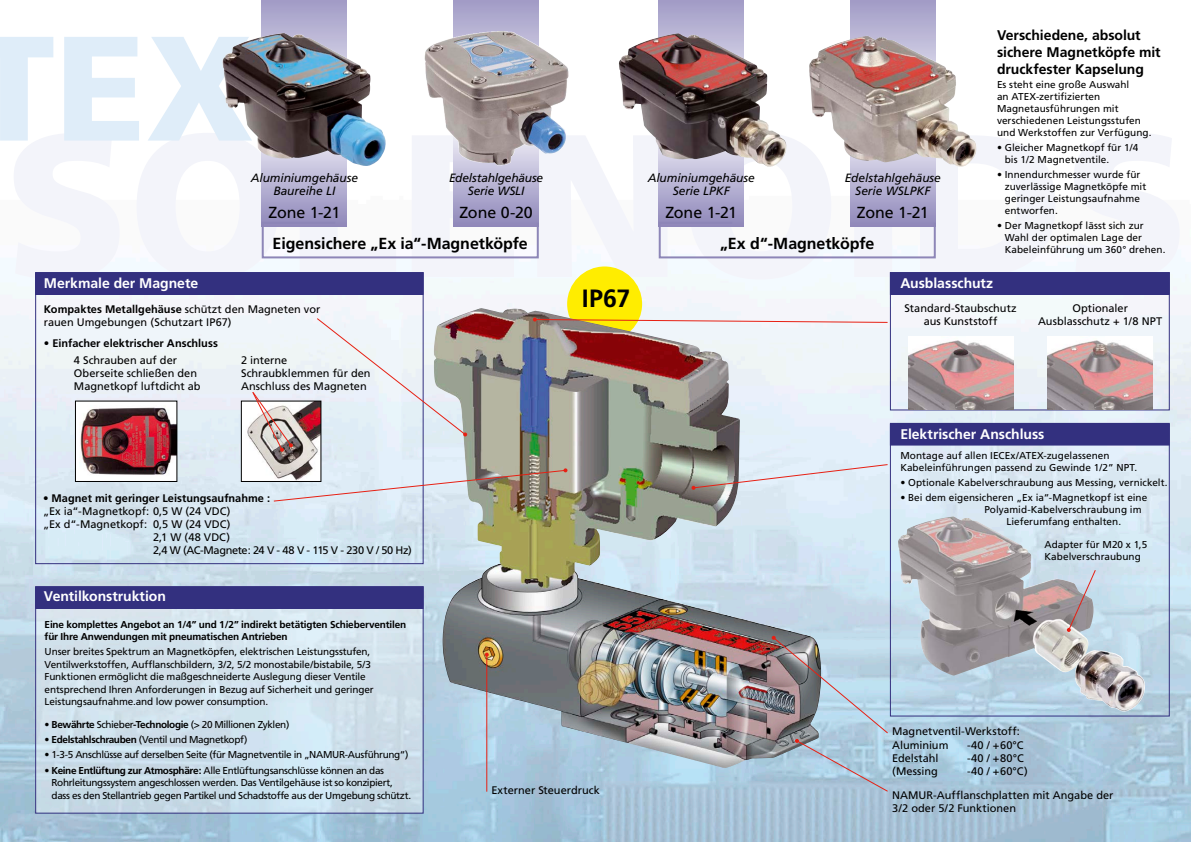
<style>
.page{position:relative;width:1191px;height:842px;background:#fff}
.page>*{position:absolute;margin:0;border:0;box-sizing:border-box;transform-origin:0 0}
.t1{font:700 25px "Frutiger";color:#000}
.t2{font:700 16px "Frutiger";letter-spacing:-.005em;color:#000}
.t3{font:16px "Frutiger";letter-spacing:-.01em;color:#000}
.t4{font:700 14px "Frutiger";letter-spacing:-.005em;color:#fff}
.t5{font:700 14px/16.8px "Frutiger";letter-spacing:-.005em;color:#000}
.t6{font:italic 12px/13px "Frutiger";letter-spacing:-.01em;color:#000;text-align:center}
.t7{font:11px/13.2px "Frutiger";color:#000}
.t8{font:700 11px/17px "Frutiger";color:#000}
.t9{font:11px "Frutiger";letter-spacing:-.035em;color:#000}
.t10{font:10px/12px "Frutiger";letter-spacing:-.005em;color:#000}
.t11{font:10px/12.5px "Frutiger";letter-spacing:-.035em;color:#000}
.t12{font:700 10px/12.5px "Frutiger";letter-spacing:-.015em;color:#000}
.t13{font:10px "Frutiger";letter-spacing:-.04em;color:#000}
.s1{font-weight:700}
.s2{font-weight:400}
</style>
<div class="page">
<img style="left:0;top:0;width:1190px;height:842px">
<img style="left:243px;top:403px;width:76px;height:77px">
<div style="left:241px;top:401px;width:80px;height:81px;border:1px solid #000"></div>
<div style="left:75px;top:401px;width:102px;height:80px;background:#fff"></div>
<img style="left:79px;top:407px;width:96px;height:68px">
<div style="left:75px;top:401px;width:102px;height:81px;border:1px solid #000"></div>
<svg style="left:14px;top:133px;width:1165px;height:146px;fill:#f3f4fa"></svg>
<svg style="left:0;top:37px;width:222px;height:104px"></svg>
<div style="left:567px;top:266px;width:75px;height:75px;background:#ffed00;border-radius:50%"></div>
<img style="left:432px;top:308px;width:389px;height:460px">
<svg style="left:262px;top:0;width:85px;height:221px;background:#aea9ce"></svg>
<svg style="left:454px;top:0;width:85px;height:221px;background:#a9a3ca"></svg>
<svg style="left:658px;top:0;width:86px;height:221px;background:#aea9ce"></svg>
<svg style="left:850px;top:0;width:85px;height:221px;background:#aea9ce"></svg>
<div style="left:890px;top:273px;width:279px;height:21px;background:#33307f"></div>
<div style="left:890px;top:272px;width:279px;height:23px;border:1px solid #33307f"></div>
<div style="left:890px;top:424px;width:279px;height:292px;border:1px solid #33307f"></div>
<div style="left:890px;top:423px;width:279px;height:22px;background:#33307f"></div>
<div style="left:890px;top:423px;width:279px;height:23px;border:1px solid #33307f"></div>
<div style="left:36px;top:587px;width:387px;height:226px;background:linear-gradient(to right,#d0e0eb,#d1e2ed)"></div>
<div style="left:36px;top:587px;width:387px;height:21px;background:#33307f"></div>
<div style="left:35px;top:586px;width:388px;height:23px;border:1px solid #33307f"></div>
<div style="left:36px;top:273px;width:387px;height:21px;background:#33307f"></div>
<div style="left:35px;top:272px;width:388px;height:23px;border:1px solid #33307f"></div>
<img style="left:415px;top:13px;width:164px;height:164px">
<img style="left:809px;top:36px;width:168px;height:131px">
<img style="left:908px;top:336px;width:105px;height:74px">
<img style="left:1047px;top:336px;width:105px;height:74px">
<img style="left:618px;top:33px;width:169px;height:134px">
<svg style="left:261px;top:221px;width:279px;height:38px"></svg>
<svg style="left:657px;top:221px;width:279px;height:38px"></svg>
<img style="left:222px;top:33px;width:164px;height:133px">
<svg style="left:533px;top:317px;width:355px;height:6px"></svg>
<svg style="left:691px;top:463px;width:197px;height:27px;background:#d1d6da"></svg>
<svg style="left:251px;top:391px;width:42px;height:61px"></svg>
<img style="left:273px;top:468px;width:294px;height:34px">
<svg style="left:316px;top:317px;width:151px;height:119px"></svg>
<svg style="left:771px;top:636px;width:118px;height:157px;background:#a5b6c3"></svg>
<hr style="left:486px;top:655px;width:1px;height:137px;background:#e72013">
<svg style="left:485px;top:653px;width:4px;height:4px"></svg>
<img style="left:898px;top:516px;width:195px;height:160px">
<img style="left:1075px;top:650px;width:70px;height:62px">
<svg style="left:1066px;top:569px;width:30px;height:63px;background:#b1adb5"></svg>
<p class="t6" style="left:251px;top:171px;width:109px">Aluminiumgehäuse<br>Baureihe LI</p>
<p class="t6" style="left:449px;top:171px;width:96px">Edelstahlgehäuse<br>Serie WSLI</p>
<p class="t6" style="left:647px;top:171px;width:109px">Aluminiumgehäuse<br>Serie LPKF</p>
<p class="t6" style="left:845px;top:171px;width:98px">Edelstahlgehäuse<br>Serie WSLPKF</p>
<h2 class="t3" style="left:268px;top:203px;width:73px">Zone 1-21</h2>
<h2 class="t3" style="left:459px;top:203px;width:75px">Zone 0-20</h2>
<h2 class="t3" style="left:665px;top:203px;width:73px">Zone 1-21</h2>
<h2 class="t3" style="left:857px;top:203px;width:73px">Zone 1-21</h2>
<h2 class="t2" style="left:720px;top:234px;width:156px">„Ex d“-Magnetköpfe</h2>
<h2 class="t2" style="left:273px;top:234px;width:257px">Eigensichere „Ex ia“-Magnetköpfe</h2>
<h3 class="t5" style="left:997px;top:27px;width:165px">Verschiedene, absolut sichere Magnetköpfe mit druckfester Kapselung</h3>
<p class="t10" style="left:997px;top:79px;width:156px">Es steht eine große Auswahl<br>an ATEX-zertifizierten<br>Magnetausführungen mit verschiedenen Leistungsstufen und Werkstoffen zur Verfügung.</p>
<p class="t10" style="left:1004px;top:142px;width:135px;text-indent:-8px">• Gleicher Magnetkopf für 1/4 bis 1/2 Magnetventile.</p>
<p class="t10" style="left:1004px;top:169px;width:143px;text-indent:-8px">• Innendurchmesser wurde für zuverlässige Magnetköpfe mit geringer Leistungsaufnahme entworfen.</p>
<p class="t10" style="left:1004px;top:220px;width:162px;text-indent:-8px">• Der Magnetkopf lässt sich zur<br>Wahl der optimalen Lage der<br>Kabeleinführung um 360° drehen.</p>
<h3 class="t4" style="left:44px;top:275px;width:156px">Merkmale der Magnete</h3>
<h3 class="t4" style="left:900px;top:275px;width:94px">Ausblasschutz</h3>
<h1 class="t1" style="left:582px;top:284px;width:50px">IP67</h1>
<p class="t7" style="left:904px;top:302px;width:113px;text-align:center">Standard-Staubschutz aus Kunststoff</p>
<p class="t7" style="left:1038px;top:302px;width:126px;text-align:center">Optionaler<br>Ausblasschutz + 1/8 NPT</p>
<p class="t7" style="left:44px;top:302px;width:278px"><span class="s1">Kompaktes Metallgehäuse</span> schützt den Magneten vor rauen Umgebungen (Schutzart IP67)</p>
<p class="t8" style="left:74px;top:334px;width:145px;text-indent:-30px"><span class="s2">•</span> Einfacher elektrischer Anschluss<br><span class="s2">4 Schrauben auf der</span></p>
<p class="t7" style="left:74px;top:366px;width:128px">Oberseite schließen den<br>Magnetkopf luftdicht ab</p>
<p class="t7" style="left:241px;top:353px;width:131px">2 interne<br>Schraubklemmen für den<br>Anschluss des Magneten</p>
<p class="t8" style="left:43px;top:489px;width:229px"><span class="s2">•</span> Magnet mit geringer Leistungsaufnahme :</p>
<p class="t7" style="left:43px;top:504px;width:189px">„Ex ia“-Magnetkopf: 0,5 W (24 VDC)</p>
<p class="t7" style="left:43px;top:518px;width:189px">„Ex d“-Magnetkopf: 0,5 W (24 VDC)</p>
<p class="t7" style="left:153px;top:531px;width:78px">2,1 W (48 VDC)</p>
<p class="t9" style="left:153px;top:544px;width:260px">2,4 W (AC-Magnete: 24 V - 48 V - 115 V - 230 V / 50 Hz)</p>
<h3 class="t4" style="left:44px;top:588px;width:123px">Ventilkonstruktion</h3>
<p class="t12" style="left:45px;top:618px;width:363px">Eine komplettes Angebot an 1/4” und 1/2” indirekt betätigten Schieberventilen für Ihre Anwendungen mit pneumatischen Antrieben</p>
<p class="t10" style="left:45px;top:646px;width:330px;line-height:12.5px">Unser breites Spektrum an Magnetköpfen, elektrischen Leistungsstufen, Ventilwerkstoffen, Aufflanschbildern, 3/2, 5/2 monostabile/bistabile, 5/3<br>Funktionen ermöglicht die maßgeschneiderte Auslegung dieser Ventile entsprechend Ihren Anforderungen in Bezug auf Sicherheit und geringer Leistungsaufnahme.and low power consumption.</p>
<p class="t13" style="left:45px;top:718px;width:246px">• <span class="s1">Bewährte</span> Schieber<span class="s1">-Technologie</span> (&gt; 20 Millionen Zyklen)</p>
<p class="t11" style="left:45px;top:733px;width:204px">• <span class="s1">Edelstahlschrauben</span> (Ventil und Magnetkopf)</p>
<p class="t11" style="left:45px;top:748px;width:365px">• 1-3-5 Anschlüsse auf derselben Seite (für Magnetventile in „NAMUR-Ausführung“)</p>
<p class="t11" style="left:52px;top:764px;width:361px;text-indent:-7px">• <span class="s1">Keine Entlüftung zur Atmosphäre:</span> Alle Entlüftungsanschlüsse können an das<br>Rohrleitungssystem angeschlossen werden. Das Ventilgehäuse ist so konzipiert, dass es den Stellantrieb gegen Partikel und Schadstoffe aus der Umgebung schützt.</p>
<p class="t7" style="left:491px;top:783px;width:110px">Externer Steuerdruck</p>
<h3 class="t4" style="left:900px;top:426px;width:146px">Elektrischer Anschluss</h3>
<p class="t10" style="left:900px;top:450px;width:238px">Montage auf allen IECEx/ATEX-zugelassenen<br>Kabeleinführungen passend zu Gewinde 1/2” NPT.</p>
<p class="t10" style="left:900px;top:477px;width:269px">• Optionale Kabelverschraubung aus Messing, vernickelt.</p>
<p class="t10" style="left:900px;top:491px;width:248px">• Bei dem eigensicheren „Ex ia“-Magnetkopf ist eine</p>
<p class="t10" style="left:984px;top:503px;width:159px">Polyamid-Kabelverschraubung im</p>
<p class="t10" style="left:1006px;top:515px;width:116px">Lieferumfang enthalten.</p>
<p class="t10" style="left:1044px;top:538px;width:104px">Adapter für M20 x 1,5<br>Kabelverschraubung</p>
<p class="t7" style="left:892px;top:725px;width:129px">Magnetventil-Werkstoff:<br>Aluminium</p>
<p class="t7" style="left:967px;top:738px;width:58px">-40 / +60°C</p>
<p class="t7" style="left:892px;top:751px;width:48px">Edelstahl</p>
<p class="t7" style="left:967px;top:751px;width:58px">-40 / +80°C</p>
<p class="t7" style="left:892px;top:765px;width:47px">(Messing</p>
<p class="t7" style="left:967px;top:765px;width:62px">-40 / +60°C)</p>
<p class="t7" style="left:892px;top:788px;width:223px">NAMUR-Aufflanschplatten mit Angabe der<br>3/2 oder 5/2 Funktionen</p>
</div>
